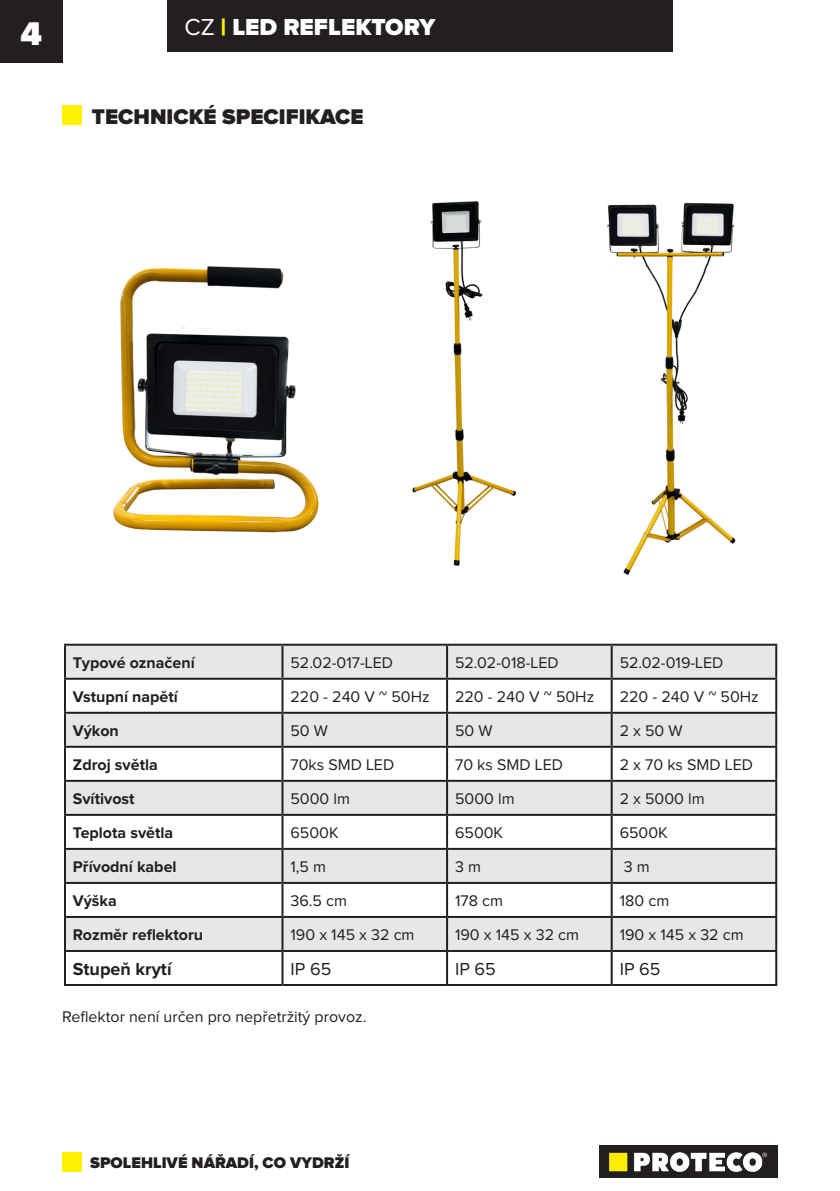
<style>
.page{position:relative;width:840px;height:1191px;background:#fff}
.page>*{position:absolute;margin:0;border:0;box-sizing:border-box;transform-origin:0 0}
.t1{font:900 34px "Proxima Nova";color:#fff}
.t2{font:900 24px "Proxima Nova";color:#fff}
.t3{font:900 22px "Proxima Nova";color:#231f20}
.t4{font:18px "Proxima Nova";color:#231f20}
.t5{font:700 18px "Proxima Nova";color:#231f20}
.t6{font:16px "Proxima Nova";color:#231f20}
.t7{font:700 16px "Proxima Nova";color:#231f20}
.t8{font:900 16px "Proxima Nova";color:#231f20}
.s1{font-weight:400}
.s2{color:#fff101}
</style>
<div class="page">
<div style="left:0;top:0;width:62px;height:62px;background:#231f20"></div>
<img style="left:599px;top:1145px;width:178px;height:33px">
<div style="left:62px;top:1152px;width:20px;height:19px;background:#fff101"></div>
<div style="left:167px;top:0;width:505px;height:51px;background:#231f20"></div>
<svg style="left:66px;top:645px;width:708px;height:305px;fill:#e6e7e9"></svg>
<hr style="left:64px;top:643px;width:218px;height:2px;background:#231f20">
<hr style="left:64px;top:645px;width:2px;height:32px;background:#231f20">
<hr style="left:282px;top:643px;width:165px;height:2px;background:#231f20">
<hr style="left:281px;top:645px;width:2px;height:32px;background:#231f20">
<hr style="left:447px;top:643px;width:164px;height:2px;background:#231f20">
<hr style="left:446px;top:645px;width:2px;height:32px;background:#231f20">
<hr style="left:611px;top:643px;width:165px;height:2px;background:#231f20">
<hr style="left:610px;top:645px;width:2px;height:32px;background:#231f20">
<hr style="left:774px;top:645px;width:2px;height:32px;background:#231f20">
<hr style="left:64px;top:677px;width:218px;height:2px;background:#231f20">
<hr style="left:64px;top:679px;width:2px;height:33px;background:#231f20">
<hr style="left:282px;top:677px;width:165px;height:2px;background:#231f20">
<hr style="left:281px;top:679px;width:2px;height:33px;background:#231f20">
<hr style="left:447px;top:677px;width:164px;height:2px;background:#231f20">
<hr style="left:446px;top:679px;width:2px;height:33px;background:#231f20">
<hr style="left:611px;top:677px;width:165px;height:2px;background:#231f20">
<hr style="left:610px;top:679px;width:2px;height:33px;background:#231f20">
<hr style="left:774px;top:679px;width:2px;height:33px;background:#231f20">
<hr style="left:64px;top:712px;width:218px;height:2px;background:#231f20">
<hr style="left:64px;top:714px;width:2px;height:32px;background:#231f20">
<hr style="left:282px;top:712px;width:165px;height:2px;background:#231f20">
<hr style="left:281px;top:714px;width:2px;height:32px;background:#231f20">
<hr style="left:447px;top:712px;width:164px;height:2px;background:#231f20">
<hr style="left:446px;top:714px;width:2px;height:32px;background:#231f20">
<hr style="left:611px;top:712px;width:165px;height:2px;background:#231f20">
<hr style="left:610px;top:714px;width:2px;height:32px;background:#231f20">
<hr style="left:774px;top:714px;width:2px;height:32px;background:#231f20">
<hr style="left:64px;top:746px;width:218px;height:2px;background:#231f20">
<hr style="left:64px;top:748px;width:2px;height:32px;background:#231f20">
<hr style="left:282px;top:746px;width:165px;height:2px;background:#231f20">
<hr style="left:281px;top:748px;width:2px;height:32px;background:#231f20">
<hr style="left:447px;top:746px;width:164px;height:2px;background:#231f20">
<hr style="left:446px;top:748px;width:2px;height:32px;background:#231f20">
<hr style="left:611px;top:746px;width:165px;height:2px;background:#231f20">
<hr style="left:610px;top:748px;width:2px;height:32px;background:#231f20">
<hr style="left:774px;top:748px;width:2px;height:32px;background:#231f20">
<hr style="left:64px;top:780px;width:218px;height:2px;background:#231f20">
<hr style="left:64px;top:782px;width:2px;height:32px;background:#231f20">
<hr style="left:282px;top:780px;width:165px;height:2px;background:#231f20">
<hr style="left:281px;top:782px;width:2px;height:32px;background:#231f20">
<hr style="left:447px;top:780px;width:164px;height:2px;background:#231f20">
<hr style="left:446px;top:782px;width:2px;height:32px;background:#231f20">
<hr style="left:611px;top:780px;width:165px;height:2px;background:#231f20">
<hr style="left:610px;top:782px;width:2px;height:32px;background:#231f20">
<hr style="left:774px;top:782px;width:2px;height:32px;background:#231f20">
<hr style="left:64px;top:814px;width:218px;height:2px;background:#231f20">
<hr style="left:64px;top:816px;width:2px;height:32px;background:#231f20">
<hr style="left:282px;top:814px;width:165px;height:2px;background:#231f20">
<hr style="left:281px;top:816px;width:2px;height:32px;background:#231f20">
<hr style="left:447px;top:814px;width:164px;height:2px;background:#231f20">
<hr style="left:446px;top:816px;width:2px;height:32px;background:#231f20">
<hr style="left:611px;top:814px;width:165px;height:2px;background:#231f20">
<hr style="left:610px;top:816px;width:2px;height:32px;background:#231f20">
<hr style="left:774px;top:816px;width:2px;height:32px;background:#231f20">
<hr style="left:64px;top:848px;width:218px;height:2px;background:#231f20">
<hr style="left:64px;top:850px;width:2px;height:32px;background:#231f20">
<hr style="left:282px;top:848px;width:165px;height:2px;background:#231f20">
<hr style="left:281px;top:850px;width:2px;height:32px;background:#231f20">
<hr style="left:447px;top:848px;width:164px;height:2px;background:#231f20">
<hr style="left:446px;top:850px;width:2px;height:32px;background:#231f20">
<hr style="left:611px;top:848px;width:165px;height:2px;background:#231f20">
<hr style="left:610px;top:850px;width:2px;height:32px;background:#231f20">
<hr style="left:774px;top:850px;width:2px;height:32px;background:#231f20">
<hr style="left:64px;top:882px;width:218px;height:2px;background:#231f20">
<hr style="left:64px;top:884px;width:2px;height:32px;background:#231f20">
<hr style="left:282px;top:882px;width:165px;height:2px;background:#231f20">
<hr style="left:281px;top:884px;width:2px;height:32px;background:#231f20">
<hr style="left:447px;top:882px;width:164px;height:2px;background:#231f20">
<hr style="left:446px;top:884px;width:2px;height:32px;background:#231f20">
<hr style="left:611px;top:882px;width:165px;height:2px;background:#231f20">
<hr style="left:610px;top:884px;width:2px;height:32px;background:#231f20">
<hr style="left:774px;top:884px;width:2px;height:32px;background:#231f20">
<hr style="left:64px;top:916px;width:218px;height:2px;background:#231f20">
<hr style="left:64px;top:918px;width:2px;height:32px;background:#231f20">
<hr style="left:282px;top:916px;width:165px;height:2px;background:#231f20">
<hr style="left:281px;top:918px;width:2px;height:32px;background:#231f20">
<hr style="left:447px;top:916px;width:164px;height:2px;background:#231f20">
<hr style="left:446px;top:918px;width:2px;height:32px;background:#231f20">
<hr style="left:611px;top:916px;width:165px;height:2px;background:#231f20">
<hr style="left:610px;top:918px;width:2px;height:32px;background:#231f20">
<hr style="left:774px;top:918px;width:2px;height:32px;background:#231f20">
<hr style="left:64px;top:950px;width:218px;height:2px;background:#231f20">
<hr style="left:64px;top:952px;width:2px;height:32px;background:#231f20">
<hr style="left:282px;top:950px;width:165px;height:2px;background:#231f20">
<hr style="left:281px;top:952px;width:2px;height:32px;background:#231f20">
<hr style="left:447px;top:950px;width:164px;height:2px;background:#231f20">
<hr style="left:446px;top:952px;width:2px;height:32px;background:#231f20">
<hr style="left:611px;top:950px;width:165px;height:2px;background:#231f20">
<hr style="left:610px;top:952px;width:2px;height:32px;background:#231f20">
<hr style="left:774px;top:952px;width:2px;height:32px;background:#231f20">
<hr style="left:64px;top:984px;width:218px;height:2px;background:#231f20">
<hr style="left:282px;top:984px;width:165px;height:2px;background:#231f20">
<hr style="left:447px;top:984px;width:164px;height:2px;background:#231f20">
<hr style="left:611px;top:984px;width:165px;height:2px;background:#231f20">
<div style="left:62px;top:105px;width:20px;height:20px;background:#fff101"></div>
<img style="left:113px;top:266px;width:206px;height:267px">
<img style="left:412px;top:201px;width:324px;height:374px">
<h1 class="t1" style="left:20px;top:14px;width:23px">4</h1>
<h2 class="t2" style="left:184px;top:13px;width:252px"><span class="s1">CZ</span> <span class="s2">|</span> LED REFLEKTORY</h2>
<p class="t3" style="left:92px;top:104px;width:273px">TECHNICKÉ SPECIFIKACE</p>
<p class="t7" style="left:73px;top:653px;width:123px">Typové označení</p>
<p class="t6" style="left:290px;top:655px;width:104px">52.02-017-LED</p>
<p class="t6" style="left:455px;top:655px;width:105px">52.02-018-LED</p>
<p class="t6" style="left:619px;top:655px;width:105px">52.02-019-LED</p>
<p class="t7" style="left:73px;top:687px;width:106px">Vstupní napětí</p>
<p class="t6" style="left:290px;top:689px;width:141px">220 - 240 V ~ 50Hz</p>
<p class="t6" style="left:455px;top:689px;width:141px">220 - 240 V ~ 50Hz</p>
<p class="t6" style="left:619px;top:689px;width:141px">220 - 240 V ~ 50Hz</p>
<p class="t7" style="left:73px;top:721px;width:47px">Výkon</p>
<p class="t6" style="left:290px;top:723px;width:39px">50 W</p>
<p class="t6" style="left:455px;top:723px;width:39px">50 W</p>
<p class="t6" style="left:619px;top:723px;width:64px">2 x 50 W</p>
<p class="t7" style="left:73px;top:755px;width:86px">Zdroj světla</p>
<p class="t6" style="left:290px;top:757px;width:105px">70ks SMD LED</p>
<p class="t6" style="left:455px;top:757px;width:109px">70 ks SMD LED</p>
<p class="t6" style="left:619px;top:757px;width:135px">2 x 70 ks SMD LED</p>
<p class="t7" style="left:73px;top:789px;width:63px">Svítivost</p>
<p class="t6" style="left:290px;top:791px;width:61px">5000 lm</p>
<p class="t6" style="left:455px;top:791px;width:61px">5000 lm</p>
<p class="t6" style="left:619px;top:791px;width:86px">2 x 5000 lm</p>
<p class="t7" style="left:73px;top:823px;width:102px">Teplota světla</p>
<p class="t6" style="left:290px;top:825px;width:50px">6500K</p>
<p class="t6" style="left:455px;top:825px;width:50px">6500K</p>
<p class="t6" style="left:619px;top:825px;width:50px">6500K</p>
<p class="t7" style="left:73px;top:857px;width:105px">Přívodní kabel</p>
<p class="t6" style="left:290px;top:859px;width:37px">1,5 m</p>
<p class="t6" style="left:455px;top:859px;width:27px">3 m</p>
<p class="t6" style="left:623px;top:859px;width:27px">3 m</p>
<p class="t7" style="left:73px;top:891px;width:45px">Výška</p>
<p class="t6" style="left:290px;top:893px;width:58px">36.5 cm</p>
<p class="t6" style="left:455px;top:893px;width:49px">178 cm</p>
<p class="t6" style="left:619px;top:893px;width:51px">180 cm</p>
<p class="t7" style="left:73px;top:925px;width:131px">Rozměr reflektoru</p>
<p class="t6" style="left:290px;top:927px;width:125px">190 x 145 x 32 cm</p>
<p class="t6" style="left:455px;top:927px;width:125px">190 x 145 x 32 cm</p>
<p class="t6" style="left:619px;top:927px;width:125px">190 x 145 x 32 cm</p>
<p class="t5" style="left:73px;top:958px;width:100px">Stupeň krytí</p>
<p class="t4" style="left:290px;top:961px;width:42px">IP 65</p>
<p class="t4" style="left:455px;top:961px;width:42px">IP 65</p>
<p class="t4" style="left:619px;top:961px;width:42px">IP 65</p>
<p class="t6" style="left:62px;top:1009px;width:306px">Reflektor není určen pro nepřetržitý provoz.</p>
<p class="t8" style="left:90px;top:1153px;width:260px">SPOLEHLIVÉ NÁŘADÍ, CO VYDRŽÍ</p>
</div>
